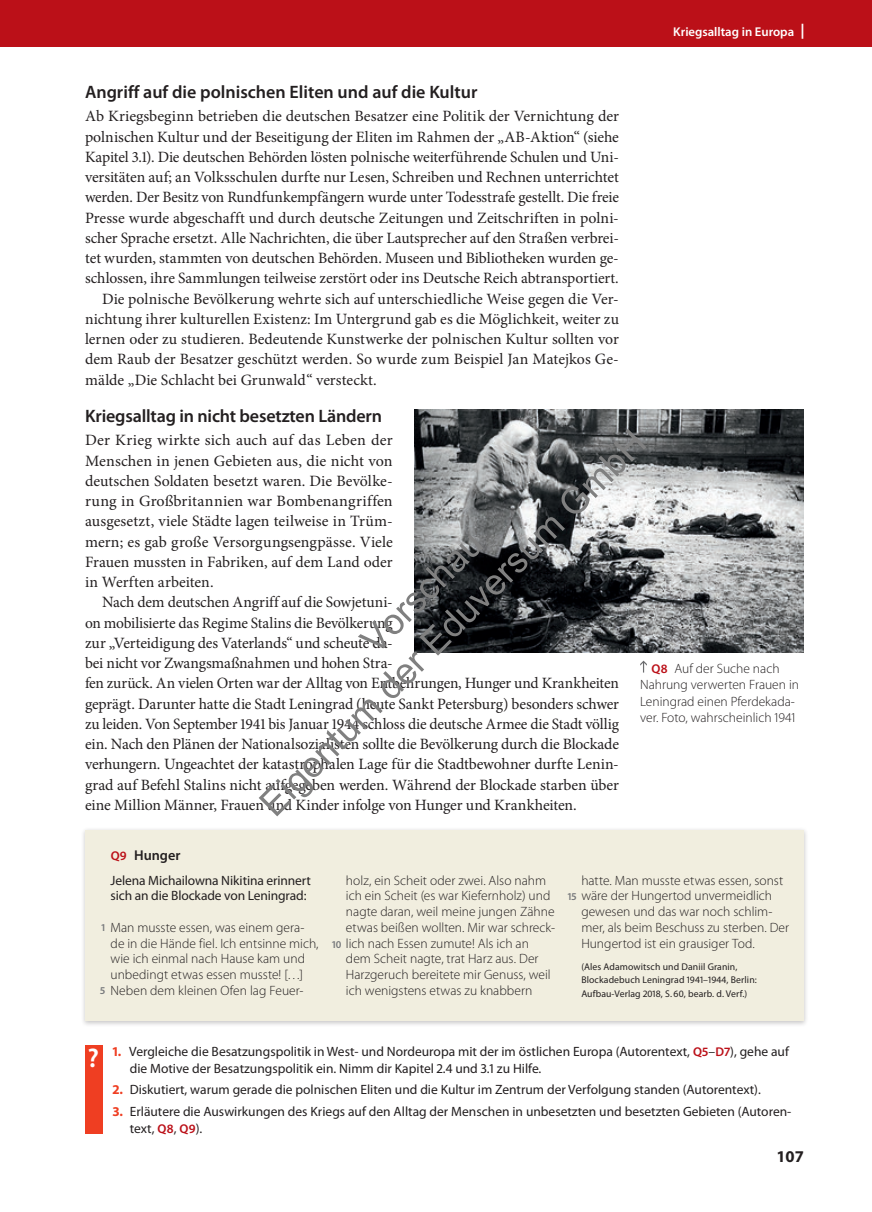
<style>
.page{position:relative;width:872px;height:1212px;background:#fff}
.page>*{position:absolute;margin:0;border:0;box-sizing:border-box;transform-origin:0 0}
.t1{font:36.45px/43.8px "Arial";color:#808080;text-align:center}
.t2{font:600 27px "Myriad Pro";color:#fff}
.t3{font:600 18px "Myriad Pro";letter-spacing:-.005em;color:#231f20}
.t4{font:700 16.5px "Myriad Pro";color:#231f20}
.t5{font:15.75px/20.2px "Minion Pro";letter-spacing:-.005em;color:#231f20;text-align:justify}
.t6{font:600 14.25px "Myriad Pro";color:#231f20}
.t7{font:300 13.5px/15.8px "Myriad Pro";color:#231f20}
.t8{font:13.5px/17.2px "Myriad Pro";color:#231f20}
.t9{font:600 12.75px "Myriad Pro";color:#fff}
.t10{font:600 10.5px "Myriad Pro";color:#76787b}
.t11{font:9.75px/13.5px "Myriad Pro";letter-spacing:.01em;color:#231f20}
.s1{font-weight:700;font-size:15px}
.s2{font-weight:600;font-size:12.75px;color:#bb1018}
.s3{font-size:12.75px;color:#bb1018}
.s4{font-weight:700;color:#ef3e22}
</style>
<div class="page">
<div style="left:0;top:0;width:872px;height:47px;background:#bb1018"></div>
<svg style="left:640px;top:661px;width:7px;height:11px"></svg>
<div style="left:81px;top:827px;width:728px;height:200px;background:#231f20;opacity:.25"></div>
<div style="left:85px;top:830px;width:719px;height:191px;background:#f1eedf"></div>
<img style="left:414px;top:409px;width:390px;height:243px">
<div style="left:85px;top:1045px;width:17px;height:89px;background:#ef3e22"></div>
<p class="t9" style="left:673px;top:24px;width:133px">Kriegsalltag in Europa <span class="s1">|</span></p>
<p class="t3" style="left:85px;top:81px;width:394px">Angriff auf die polnischen Eliten und auf die Kultur</p>
<p class="t5" style="left:85px;top:106px;width:535px">Ab Kriegsbeginn betrieben die deutschen Besatzer eine Politik der Vernichtung der</p>
<p class="t5" style="left:85px;top:126px;width:535px">polnischen Kultur und der Beseitigung der Eliten im Rahmen der „AB-Aktion“ (siehe</p>
<p class="t5" style="left:85px;top:147px;width:535px">Kapitel 3.1). Die deutschen Behörden lösten polnische weiterführende Schulen und Uni-</p>
<p class="t5" style="left:85px;top:167px;width:535px">versitäten auf; an Volksschulen durfte nur Lesen, Schreiben und Rechnen unterrichtet</p>
<p class="t5" style="left:85px;top:187px;width:535px">werden. Der Besitz von Rundfunkempfängern wurde unter Todesstrafe gestellt. Die freie</p>
<p class="t5" style="left:85px;top:207px;width:535px">Presse wurde abgeschafft und durch deutsche Zeitungen und Zeitschriften in polni-</p>
<p class="t5" style="left:85px;top:228px;width:535px">scher Sprache ersetzt. Alle Nachrichten, die über Lautsprecher auf den Straßen verbrei-</p>
<p class="t5" style="left:85px;top:248px;width:535px">tet wurden, stammten von deutschen Behörden. Museen und Bibliotheken wurden ge-</p>
<p class="t5" style="left:85px;top:268px;width:535px">schlossen, ihre Sammlungen teilweise zerstört oder ins Deutsche Reich abtransportiert.</p>
<p class="t5" style="left:102px;top:288px;width:518px">Die polnische Bevölkerung wehrte sich auf unterschiedliche Weise gegen die Ver-</p>
<p class="t5" style="left:85px;top:309px;width:535px">nichtung ihrer kulturellen Existenz: Im Untergrund gab es die Möglichkeit, weiter zu</p>
<p class="t5" style="left:85px;top:329px;width:535px">lernen oder zu studieren. Bedeutende Kunstwerke der polnischen Kultur sollten vor</p>
<p class="t5" style="left:85px;top:349px;width:535px">dem Raub der Besatzer geschützt werden. So wurde zum Beispiel Jan Matejkos Ge-</p>
<p class="t5" style="left:85px;top:369px;width:293px">mälde „Die Schlacht bei Grunwald“ versteckt.</p>
<p class="t3" style="left:85px;top:405px;width:298px">Kriegsalltag in nicht besetzten Ländern</p>
<p class="t5" style="left:85px;top:430px;width:309px">Der Krieg wirkte sich auch auf das Leben der Menschen in jenen Gebieten aus, die nicht von deutschen Soldaten besetzt waren. Die Bevölke&shy;rung in Großbritannien war Bombenangriffen ausgesetzt, viele Städte lagen teilweise in Trüm&shy;mern; es gab große Versorgungsengpässe. Viele Frauen mussten in Fabriken, auf dem Land oder in Werften arbeiten.</p>
<p class="t5" style="left:85px;top:592px;width:535px;text-align:left;text-indent:17px">Nach dem deutschen Angriff auf die Sowjetuni-<br>on mobilisierte das Regime Stalins die Bevölkerung<br>zur „Verteidigung des Vaterlands“ und scheute da-<br>bei nicht vor Zwangsmaßnahmen und hohen Stra-<br>fen zurück. An vielen Orten war der Alltag von Entbehrungen, Hunger und Krankheiten geprägt. Darunter hatte die Stadt Leningrad (heute Sankt Petersburg) besonders schwer zu leiden. Von September 1941 bis Januar 1944 schloss die deutsche Armee die Stadt völlig ein. Nach den Plänen der Nationalsozialisten sollte die Bevölkerung durch die Blockade verhungern. Ungeachtet der katastrophalen Lage für die Stadtbewohner durfte Lenin&shy;grad auf Befehl Stalins nicht aufgegeben werden. Während der Blockade starben über eine Million Männer, Frauen und Kinder infolge von Hunger und Krankheiten.</p>
<h1 class="t1" style="left:220px;top:763px;width:529px;rotate:-45deg">Vorschau<br>Eigentum der Eduversum GmbH</h1>
<p class="t7" style="left:640px;top:660px;width:160px;line-height:16.5px;text-align:center"><span class="s2">Q8</span> Auf der Suche nach<br>Nahrung verwerten Frauen in<br>Leningrad einen Pferdekada&shy;ver. Foto, wahrscheinlich 1941</p>
<p class="t6" style="left:111px;top:846px;width:71px"><span class="s3">Q9</span> Hunger</p>
<p class="t8" style="left:111px;top:872px;width:202px;line-height:15.8px">Jelena Michailowna Nikitina erinnert sich an die Blockade von Leningrad:</p>
<p class="t7" style="left:111px;top:919px;width:209px">Man musste essen, was einem gera&shy;de in die Hände fiel. Ich entsinne mich, wie ich einmal nach Hause kam und unbedingt etwas essen musste! […] Neben dem kleinen Ofen lag Feuer-</p>
<p class="t10" style="left:102px;top:921px;width:5px">1</p>
<p class="t10" style="left:100px;top:984px;width:7px">5</p>
<p class="t7" style="left:346px;top:872px;width:211px">holz, ein Scheit oder zwei. Also nahm ich ein Scheit (es war Kiefernholz) und nagte daran, weil meine jungen Zähne etwas beißen wollten. Mir war schreck&shy;lich nach Essen zumute! Als ich an dem Scheit nagte, trat Harz aus. Der Harzgeruch bereitete mir Genuss, weil ich wenigstens etwas zu knabbern</p>
<p class="t7" style="left:581px;top:872px;width:209px">hatte. Man musste etwas essen, sonst wäre der Hungertod unvermeidlich gewesen und das war noch schlim&shy;mer, als beim Beschuss zu sterben. Der Hungertod ist ein grausiger Tod.</p>
<p class="t10" style="left:567px;top:889px;width:10px">15</p>
<p class="t10" style="left:332px;top:938px;width:11px">10</p>
<p class="t11" style="left:581px;top:959px;width:177px">(Ales Adamowitsch und Daniil Granin,<br>Blockadebuch Leningrad 1941–1944, Berlin:<br>Aufbau-Verlag 2018, S. 60, bearb. d. Verf.)</p>
<h2 class="t2" style="left:88px;top:1041px;width:13px">?</h2>
<p class="t8" style="left:130px;top:1042px;width:661px;text-indent:-17px"><span class="s4">1.</span> Vergleiche die Besatzungspolitik in West- und Nordeuropa mit der im östlichen Europa (Autorentext, <span class="s2">Q5</span>–<span class="s2">D7</span>), gehe auf die Motive der Besatzungspolitik ein. Nimm dir Kapitel 2.4 und 3.1 zu Hilfe.</p>
<p class="t8" style="left:113px;top:1081px;width:649px"><span class="s4">2.</span> Diskutiert, warum gerade die polnischen Eliten und die Kultur im Zentrum der Verfolgung standen (Autorentext).</p>
<p class="t8" style="left:130px;top:1102px;width:663px;text-indent:-17px"><span class="s4">3.</span> Erläutere die Auswirkungen des Kriegs auf den Alltag der Menschen in unbesetzten und besetzten Gebieten (Autoren&shy;text, <span class="s2">Q8</span>, <span class="s2">Q9</span>).</p>
<p class="t4" style="left:776px;top:1146px;width:29px">107</p>
</div>
